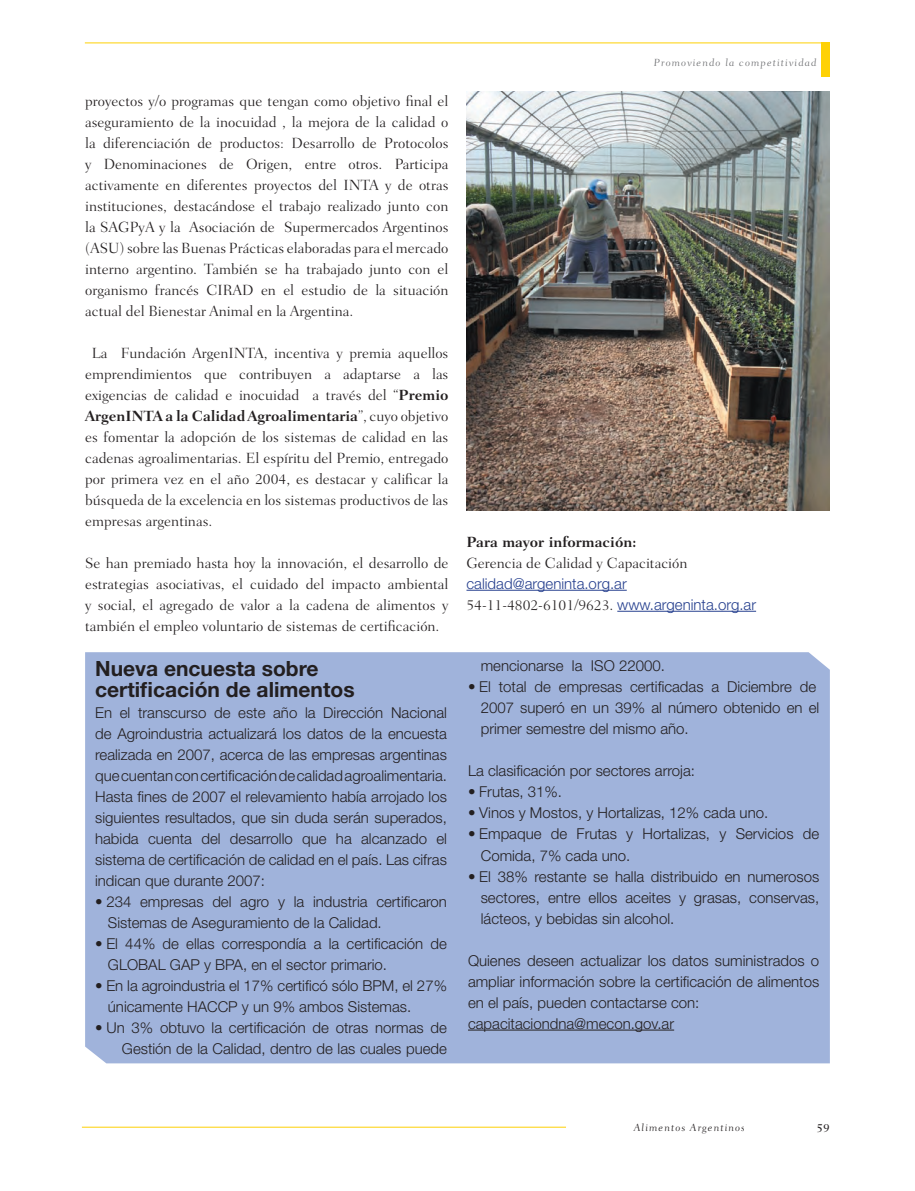
<style>
.page{position:relative;width:915px;height:1191px;background:#fff}
.page>*{position:absolute;margin:0;border:0;box-sizing:border-box;transform-origin:0 0}
.t1{font:700 21px/21px "Helvetica Neue LT Std";color:#231f20}
.t2{font:300 15px/21px "Helvetica Neue LT Std";color:#231f20}
.t3{font:300 15px/21px "Fairfield LT Std";color:#231f20;text-align:justify}
.t4{font:300 15px "Helvetica Neue LT Std";color:#253f8e}
.t5{font:700 15px "Fairfield LT Std";color:#231f20}
.t6{font:12px "Fairfield LT Std Caption Med";color:#231f20}
.t7{font:300 10.5px "Fairfield LT Std Caption";letter-spacing:.1em;color:#6c6d70}
.t8{font:300 10.5px "Fairfield LT Std Caption";letter-spacing:.1em;color:#231f20}
.s1{font-weight:700}
.s2{font-family:"Helvetica Neue LT Std";color:#253f8e}
</style>
<div class="page">
<hr style="left:85px;top:43px;width:744px;height:1px;background:#fed105">
<hr style="left:82px;top:1126px;width:484px;height:1px;background:#fed105">
<div style="left:820px;top:43px;width:9px;height:34px;background:#fed105"></div>
<div style="left:85px;top:652px;width:744px;height:411px;background:#a0b3db"></div>
<hr style="left:468px;top:1029px;width:206px;height:1px;background:#231f20">
<hr style="left:466px;top:590px;width:160px;height:1px;background:#253f8e">
<hr style="left:617px;top:611px;width:138px;height:1px;background:#253f8e">
<img style="left:466px;top:91px;width:363px;height:419px">
<p class="t3" style="left:85px;top:90px;width:365px">proyectos y/o programas que tengan como objetivo final el aseguramiento de la inocuidad , la mejora de la calidad o la diferenciación de productos: Desarrollo de Protocolos y Denominaciones de Origen, entre otros. Participa activamente en diferentes proyectos del INTA y de otras instituciones, destacándose el trabajo realizado junto con la SAGPyA y la Asociación de Supermercados Argentinos (ASU) sobre las Buenas Prácticas elaboradas para el mercado interno argentino. También se ha trabajado junto con el organismo francés CIRAD en el estudio de la situación actual del Bienestar Animal en la Argentina.</p>
<p class="t3" style="left:85px;top:342px;width:365px;text-indent:7px">La Fundación ArgenINTA, incentiva y premia aquellos emprendimientos que contribuyen a adaptarse a las exigencias de calidad e inocuidad a través del “<span class="s1">Premio ArgenINTA a la Calidad Agroalimentaria</span>”, cuyo objetivo es fomentar la adopción de los sistemas de calidad en las cadenas agroalimentarias. El espíritu del Premio, entregado por primera vez en el año 2004, es destacar y calificar la búsqueda de la excelencia en los sistemas productivos de las empresas argentinas.</p>
<p class="t3" style="left:85px;top:552px;width:365px">Se han premiado hasta hoy la innovación, el desarrollo de estrategias asociativas, el cuidado del impacto ambiental y social, el agregado de valor a la cadena de alimentos y también el empleo voluntario de sistemas de certificación.</p>
<p class="t1" style="left:95px;top:657px;width:261px">Nueva encuesta sobre certificación de alimentos</p>
<p class="t2" style="left:95px;top:701px;width:353px;text-align:justify">En el transcurso de este año la Dirección Nacional de Agroindustria actualizará los datos de la encuesta realizada en 2007, acerca de las empresas argentinas que cuentan con certificación de calidad agroalimentaria.<br>Hasta fines de 2007 el relevamiento había arrojado los siguientes resultados, que sin duda serán superados, habida cuenta del desarrollo que ha alcanzado el sistema de certificación de calidad en el país. Las cifras indican que durante 2007:</p>
<p class="t2" style="left:108px;top:890px;width:340px;text-indent:-13px">• 234 empresas del agro y la industria certificaron<br>Sistemas de Aseguramiento de la Calidad.</p>
<p class="t2" style="left:108px;top:932px;width:340px;text-indent:-13px">• El 44% de ellas correspondía a la certificación de<br>GLOBAL GAP y BPA, en el sector primario.</p>
<p class="t2" style="left:108px;top:974px;width:340px;text-indent:-13px">• En la agroindustria el 17% certificó sólo BPM, el 27% únicamente HACCP y un 9% ambos Sistemas.</p>
<p class="t2" style="left:95px;top:1016px;width:353px;text-align:right">• Un 3% obtuvo la certificación de otras normas de<br>Gestión de la Calidad, dentro de las cuales puede</p>
<p class="t7" style="left:653px;top:56px;width:164px">Promoviendo la competitividad</p>
<p class="t5" style="left:466px;top:533px;width:172px">Para mayor información:</p>
<p class="t3" style="left:466px;top:552px;width:222px">Gerencia de Calidad y Capacitación</p>
<p class="t4" style="left:466px;top:574px;width:162px">calidad@argeninta.org.ar</p>
<p class="t3" style="left:466px;top:594px;width:291px">54-11-4802-6101/9623. <span class="s2">www.argeninta.org.ar</span></p>
<p class="t2" style="left:480px;top:655px;width:185px">mencionarse la ISO 22000.</p>
<p class="t2" style="left:480px;top:676px;width:340px;text-indent:-13px">• El total de empresas certificadas a Diciembre de<br>2007 superó en un 39% al número obtenido en el primer semestre del mismo año.</p>
<p class="t2" style="left:468px;top:760px;width:228px">La clasificación por sectores arroja:</p>
<p class="t2" style="left:468px;top:781px;width:96px">• Frutas, 31%.</p>
<p class="t2" style="left:468px;top:802px;width:302px">• Vinos y Mostos, y Hortalizas, 12% cada uno.</p>
<p class="t2" style="left:480px;top:823px;width:340px;text-indent:-13px">• Empaque de Frutas y Hortalizas, y Servicios de<br>Comida, 7% cada uno.</p>
<p class="t2" style="left:480px;top:865px;width:340px;text-align:justify;text-indent:-13px">• El 38% restante se halla distribuido en numerosos sectores, entre ellos aceites y grasas, conservas, lácteos, y bebidas sin alcohol.</p>
<p class="t2" style="left:468px;top:949px;width:352px;text-align:justify">Quienes deseen actualizar los datos suministrados o ampliar información sobre la certificación de alimentos en el país, pueden contactarse con:</p>
<p class="t2" style="left:468px;top:1012px;width:207px">capacitaciondna@mecon.gov.ar</p>
<p class="t8" style="left:633px;top:1121px;width:113px">Alimentos Argentinos</p>
<p class="t6" style="left:816px;top:1120px;width:15px">59</p>
</div>
